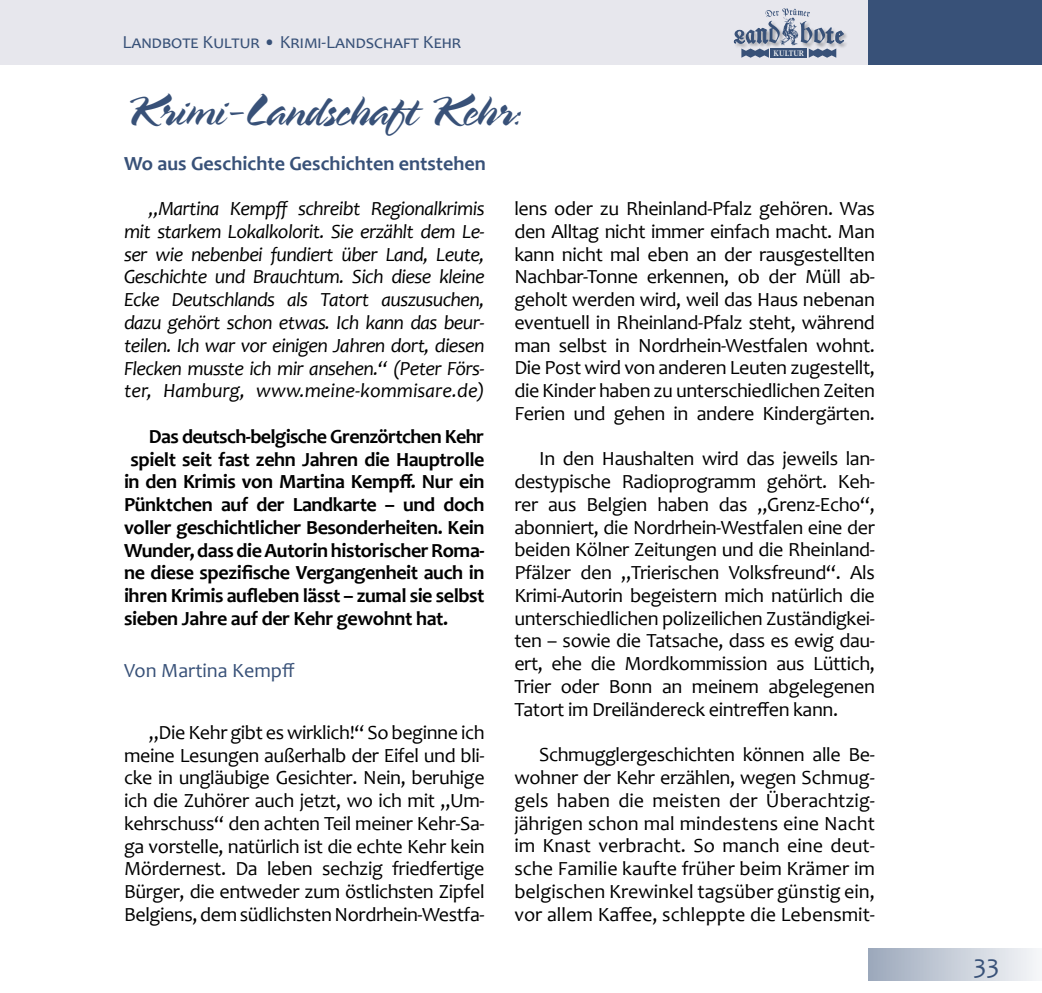
<style>
.page{position:relative;width:1042px;height:993px;background:#fff}
.page>*{position:absolute;margin:0;border:0;box-sizing:border-box;transform-origin:0 0}
.t1{font:47.25px "Walzer";color:#385178}
.t2{font:26.6px "Candara";color:#385178}
.t3{font:20.12px/22.8px "Candara";letter-spacing:-.02em;color:#000;text-align:justify}
.t4{font:italic 20.12px/22.8px "Candara";color:#000;text-align:justify}
.t5{font:700 20.12px "Candara";letter-spacing:-.02em;color:#000}
.t6{font:700 20.12px "Candara";color:#385178}
.t7{font:20.12px "Candara";color:#385178}
.t8{font:18.38px "Candara";color:#385178}
.t9{font:600 8.22px "Corporate A";color:#fff}
</style>
<div class="page">
<div style="left:868px;top:947px;width:174px;height:33px;background:linear-gradient(to right,#9ba8bb,#f6f7f9)"></div>
<div style="left:0;top:0;width:1042px;height:64px;background:#e7e7ed"></div>
<div style="left:868px;top:0;width:174px;height:64px;background:#385178"></div>
<div style="left:835px;top:31px;width:14px;height:18px;background:#000;opacity:.3"></div>
<svg style="left:734px;top:8px;width:110px;height:50px"></svg>
<p class="t8" style="left:122px;top:31px;width:340px">Landbote Kultur • Krimi-Landschaft Kehr</p>
<h1 class="t1" style="left:124px;top:83px;width:400px">Krimi-Landschaft Kehr:</h1>
<p class="t6" style="left:124px;top:151px;width:363px">Wo aus Geschichte Geschichten entstehen</p>
<p class="t9" style="left:773px;top:49px;width:32px">KULTUR</p>
<p class="t4" style="left:124px;top:197px;width:362px;text-indent:25px">„Martina Kempff schreibt Regionalkrimis mit starkem Lokalkolorit. Sie erzählt dem Le&shy;ser wie nebenbei fundiert über Land, Leute, Geschichte und Brauchtum. Sich diese kleine Ecke Deutschlands als Tatort auszusuchen, dazu gehört schon etwas. Ich kann das beur&shy;teilen. Ich war vor einigen Jahren dort, diesen Flecken musste ich mir ansehen.“ (Peter Förs&shy;ter, Hamburg, www.meine-kommisare.de)</p>
<p class="t5" style="left:149px;top:424px;width:337px">Das deutsch-belgische Grenzörtchen Kehr</p>
<p class="t5" style="left:131px;top:447px;width:355px">spielt seit fast zehn Jahren die Hauptrolle</p>
<p class="t5" style="left:124px;top:469px;width:362px">in den Krimis von Martina Kempff. Nur ein</p>
<p class="t5" style="left:124px;top:492px;width:362px">Pünktchen auf der Landkarte – und doch</p>
<p class="t5" style="left:124px;top:515px;width:362px">voller geschichtlicher Besonderheiten. Kein</p>
<p class="t5" style="left:124px;top:537px;width:362px">Wunder, dass die Autorin historischer Roma-</p>
<p class="t5" style="left:124px;top:560px;width:362px">ne diese spezifische Vergangenheit auch in</p>
<p class="t5" style="left:124px;top:583px;width:362px">ihren Krimis aufleben lässt – zumal sie selbst</p>
<p class="t5" style="left:124px;top:606px;width:326px">sieben Jahre auf der Kehr gewohnt hat.</p>
<p class="t7" style="left:124px;top:658px;width:172px">Von Martina Kempff</p>
<p class="t3" style="left:124px;top:720px;width:362px;text-indent:25px">„Die Kehr gibt es wirklich!“ So beginne ich meine Lesungen außerhalb der Eifel und bli&shy;cke in ungläubige Gesichter. Nein, beruhige ich die Zuhörer auch jetzt, wo ich mit „Um&shy;kehrschuss“ den achten Teil meiner Kehr-Sa&shy;ga vorstelle, natürlich ist die echte Kehr kein Mördernest. Da leben sechzig friedfertige Bürger, die entweder zum östlichsten Zipfel Belgiens, dem südlichsten Nordrhein-Westfa-</p>
<p class="t3" style="left:514px;top:197px;width:362px">lens oder zu Rheinland-Pfalz gehören. Was den Alltag nicht immer einfach macht. Man kann nicht mal eben an der rausgestellten Nachbar-Tonne erkennen, ob der Müll ab&shy;geholt werden wird, weil das Haus nebenan eventuell in Rheinland-Pfalz steht, während man selbst in Nordrhein-Westfalen wohnt.<br>Die Post wird von anderen Leuten zugestellt, die Kinder haben zu unterschiedlichen Zeiten Ferien und gehen in andere Kindergärten.</p>
<p class="t3" style="left:514px;top:447px;width:362px;text-indent:25px">In den Haushalten wird das jeweils lan&shy;destypische Radioprogramm gehört. Keh&shy;rer aus Belgien haben das „Grenz-Echo“, abonniert, die Nordrhein-Westfalen eine der beiden Kölner Zeitungen und die Rheinland-Pfälzer den „Trierischen Volksfreund“. Als Krimi-Autorin begeistern mich natürlich die unterschiedlichen polizeilichen Zuständigkei&shy;ten – sowie die Tatsache, dass es ewig dau&shy;ert, ehe die Mordkommission aus Lüttich, Trier oder Bonn an meinem abgelegenen Tatort im Dreiländereck eintreffen kann.</p>
<p class="t3" style="left:514px;top:743px;width:362px;text-indent:25px">Schmugglergeschichten können alle Be&shy;wohner der Kehr erzählen, wegen Schmug&shy;gels haben die meisten der Überachtzig&shy;jährigen schon mal mindestens eine Nacht im Knast verbracht. So manch eine deut&shy;sche Familie kaufte früher beim Krämer im belgischen Krewinkel tagsüber günstig ein, vor allem Kaffee, schleppte die Lebensmit-</p>
<h2 class="t2" style="left:973px;top:947px;width:27px">33</h2>
</div>
